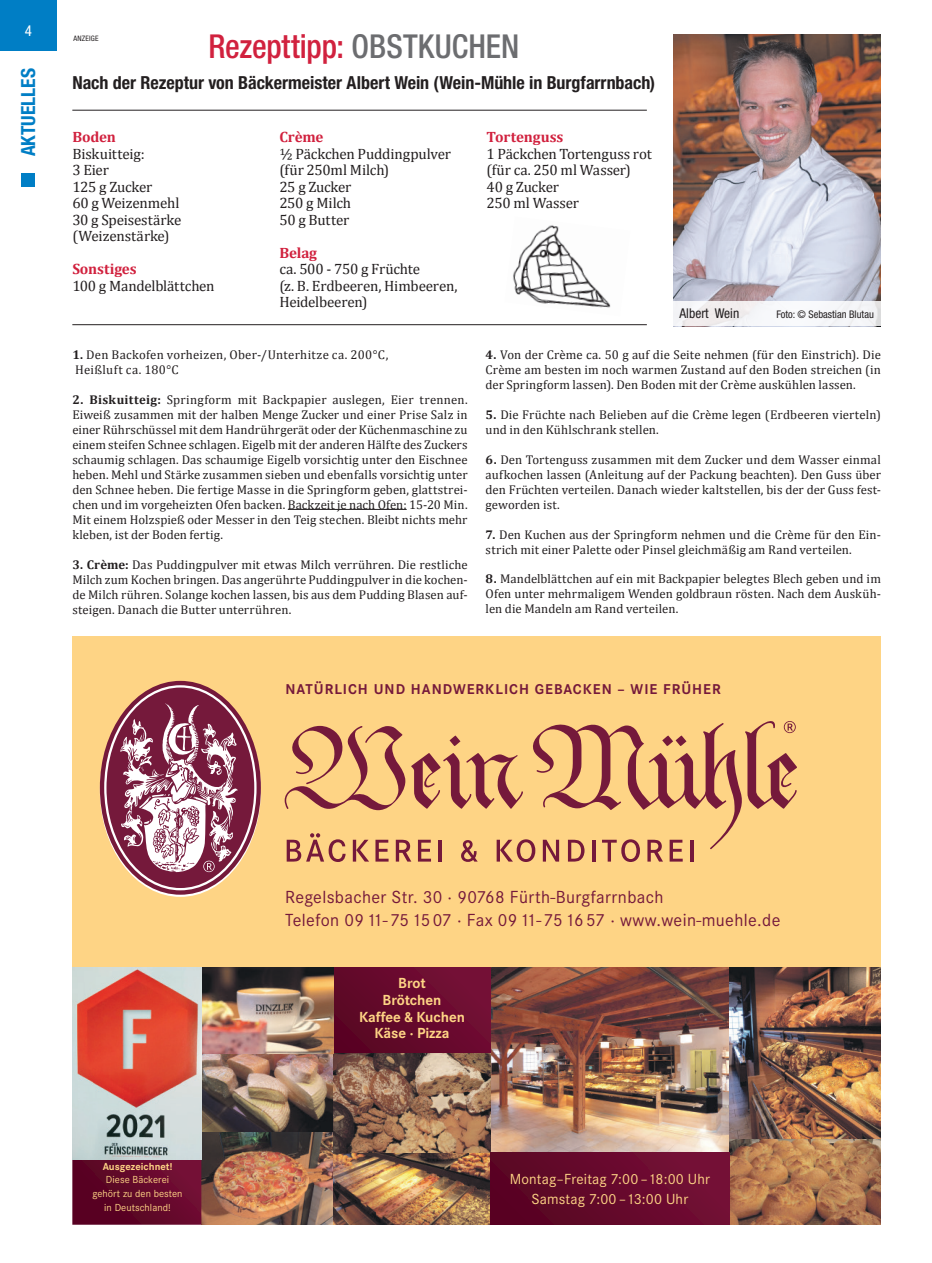
<style>
.page{position:relative;width:932px;height:1263px;background:#fff}
.page>*{position:absolute;margin:0;border:0;box-sizing:border-box;transform-origin:0 0}
.HEADLINE{font:500 condensed 33px "Helvetica Neue LT Std";letter-spacing:-.005em;color:#d1213e;scale:.96 1}
.t1{font:700 condensed 19.5px "Helvetica Neue LT Std";color:#007ec5}
.t2{font:18.15px/22.6px "Corporate S";letter-spacing:.02em;color:#75193b}
.SUBHEAD{font:700 condensed 18px "Helvetica Neue LT Std";color:#231f20}
.t3{font:15.15px/19.6px "Corporate S";letter-spacing:.01em;color:#fed485;text-align:center}
.t4{font:700 15.15px/16.6px "Corporate S";letter-spacing:-.005em;color:#fed485;text-align:center}
.FLIESSTEXT{font:15px/16.5px "Cambria";letter-spacing:-.015em;color:#231f20}
.FLIESSTEXT_Absatzhea{font:700 15px "Cambria";letter-spacing:-.005em;color:#d1213e}
.t5{font:condensed 15px "Helvetica Neue LT Std";color:#fff}
.t6{font:700 14.7px "Corporate S";letter-spacing:.07em;color:#75193b}
.BILDUNTERSCHRIFT_SCH{font:condensed 13.5px "Helvetica Neue LT Std";color:#231f20}
.FLIESSTEXT-2{font:12.75px/15px "Cambria";letter-spacing:.01em;color:#231f20;text-align:justify}
.t7{font:10.65px/13.6px "Corporate S";letter-spacing:.005em;color:#fed485;text-align:center}
.BILDUNTERSCHRIFT_SCH-2{font:condensed 10.5px "Helvetica Neue LT Std";color:#231f20}
.t8{font:condensed 7.5px "Helvetica Neue LT Std";letter-spacing:.02em;color:#231f20}
.s1{color:#6c6d70}
.s2{font-weight:700}
</style>
<div class="page">
<div style="left:0;top:0;width:57px;height:51px;background:#007ec5"></div>
<div style="left:21px;top:173px;width:14px;height:14px;background:#007ec5"></div>
<hr style="left:72px;top:324px;width:574px;height:1px;background:#231f20">
<hr style="left:72px;top:110px;width:574px;height:1px;background:#231f20">
<div style="left:72px;top:636px;width:808px;height:332px;background:#fed485"></div>
<svg style="left:100px;top:681px;width:161px;height:216px"></svg>
<img style="left:490px;top:968px;width:238px;height:184px">
<img style="left:201px;top:1131px;width:132px;height:94px">
<img style="left:728px;top:968px;width:152px;height:172px">
<div style="left:333px;top:968px;width:157px;height:86px;background:linear-gradient(to right,#5a0624,#730e35)"></div>
<svg style="left:728px;top:1140px;width:152px;height:85px;background:#ac7650"></svg>
<img style="left:202px;top:1054px;width:131px;height:77px">
<img style="left:333px;top:1152px;width:157px;height:73px">
<svg style="left:333px;top:1054px;width:157px;height:98px;background:#96725a"></svg>
<img style="left:202px;top:968px;width:131px;height:86px">
<svg style="left:284px;top:721px;width:512px;height:141px"></svg>
<svg style="left:689px;top:840px;width:4px;height:22px"></svg>
<div style="left:490px;top:1152px;width:238px;height:73px;background:linear-gradient(to right,#570321,#751037)"></div>
<svg style="left:72px;top:1159px;width:129px;height:66px;background:#650c2d"></svg>
<img style="left:72px;top:967px;width:130px;height:192px">
<img style="left:673px;top:34px;width:207px;height:268px">
<hr style="left:288px;top:509px;width:118px;height:1px;background:#231f20">
<div style="left:673px;top:302px;width:207px;height:24px;background:linear-gradient(to right,#f3f0f2,#f5f7f9)"></div>
<img style="left:513px;top:225px;width:98px;height:83px">
<p class="t5" style="left:25px;top:22px;width:9px">4</p>
<h2 class="t1" style="left:16px;top:156px;width:90px;rotate:-90deg">AKTUELLES</h2>
<p class="HEADLINE" style="left:208px;top:26px;width:325px">Rezepttipp: <span class="s1">OBSTKUCHEN</span></p>
<p class="SUBHEAD" style="left:72px;top:71px;width:584px">Nach der Rezeptur von Bäckermeister Albert Wein (Wein-Mühle in Burgfarrnbach)</p>
<p class="t8" style="left:74px;top:34px;width:26px">ANZEIGE</p>
<p class="FLIESSTEXT_Absatzhea" style="left:72px;top:128px;width:45px">Boden</p>
<p class="FLIESSTEXT" style="left:72px;top:145px;width:74px">Biskuitteig:</p>
<p class="FLIESSTEXT" style="left:72px;top:162px;width:38px">3 Eier</p>
<p class="FLIESSTEXT" style="left:72px;top:178px;width:81px">125 g Zucker</p>
<p class="FLIESSTEXT" style="left:72px;top:195px;width:108px">60 g Weizenmehl</p>
<p class="FLIESSTEXT" style="left:72px;top:211px;width:111px">30 g Speisestärke (Weizenstärke)</p>
<p class="FLIESSTEXT_Absatzhea" style="left:72px;top:260px;width:66px">Sonstiges</p>
<p class="FLIESSTEXT" style="left:72px;top:277px;width:144px">100 g Mandelblättchen</p>
<p class="FLIESSTEXT_Absatzhea" style="left:279px;top:128px;width:46px">Crème</p>
<p class="FLIESSTEXT" style="left:279px;top:145px;width:173px">½ Päckchen Puddingpulver (für 250ml Milch)</p>
<p class="FLIESSTEXT" style="left:279px;top:178px;width:74px">25 g Zucker</p>
<p class="FLIESSTEXT" style="left:279px;top:195px;width:73px">250 g Milch</p>
<p class="FLIESSTEXT" style="left:279px;top:211px;width:71px">50 g Butter</p>
<p class="FLIESSTEXT_Absatzhea" style="left:279px;top:244px;width:39px">Belag</p>
<p class="FLIESSTEXT" style="left:279px;top:261px;width:179px">ca. 500 - 750 g Früchte<br>(z. B. Erdbeeren, Himbeeren,<br>Heidelbeeren)</p>
<p class="FLIESSTEXT_Absatzhea" style="left:486px;top:128px;width:78px">Tortenguss</p>
<p class="FLIESSTEXT" style="left:486px;top:145px;width:167px">1 Päckchen Tortenguss rot (für ca. 250 ml Wasser)</p>
<p class="FLIESSTEXT" style="left:486px;top:178px;width:74px">40 g Zucker</p>
<p class="FLIESSTEXT" style="left:486px;top:195px;width:94px">250 ml Wasser</p>
<p class="BILDUNTERSCHRIFT_SCH" style="left:679px;top:305px;width:61px">Albert Wein</p>
<p class="BILDUNTERSCHRIFT_SCH-2" style="left:776px;top:308px;width:99px">Foto: © Sebastian Blutau</p>
<p class="FLIESSTEXT-2" style="left:72px;top:347px;width:317px"><span class="s2">1.</span> Den Backofen vorheizen, Ober-/Unterhitze ca. 200°C,</p>
<p class="FLIESSTEXT-2" style="left:75px;top:362px;width:105px">Heißluft ca. 180°C</p>
<p class="FLIESSTEXT-2" style="left:72px;top:392px;width:396px"><span class="s2">2. Biskuitteig:</span> Springform mit Backpapier auslegen, Eier trennen.<br>Eiweiß zusammen mit der halben Menge Zucker und einer Prise Salz in einer Rührschüssel mit dem Handrührgerät oder der Küchenmaschine zu einem steifen Schnee schlagen. Eigelb mit der anderen Hälfte des Zuckers schaumig schlagen. Das schaumige Eigelb vorsichtig unter den Eischnee heben. Mehl und Stärke zusammen sieben und ebenfalls vorsichtig unter den Schnee heben. Die fertige Masse in die Springform geben, glattstrei&shy;chen und im vorgeheizten Ofen backen. Backzeit je nach Ofen: 15-20 Min.<br>Mit einem Holzspieß oder Messer in den Teig stechen. Bleibt nichts mehr kleben, ist der Boden fertig.</p>
<p class="FLIESSTEXT-2" style="left:72px;top:557px;width:396px"><span class="s2">3. Crème:</span> Das Puddingpulver mit etwas Milch verrühren. Die restliche Milch zum Kochen bringen. Das angerührte Puddingpulver in die kochen&shy;de Milch rühren. Solange kochen lassen, bis aus dem Pudding Blasen auf&shy;steigen. Danach die Butter unterrühren.</p>
<p class="FLIESSTEXT-2" style="left:485px;top:347px;width:396px"><span class="s2">4.</span> Von der Crème ca. 50 g auf die Seite nehmen (für den Einstrich). Die Crème am besten im noch warmen Zustand auf den Boden streichen (in der Springform lassen). Den Boden mit der Crème auskühlen lassen.</p>
<p class="FLIESSTEXT-2" style="left:485px;top:407px;width:396px"><span class="s2">5.</span> Die Früchte nach Belieben auf die Crème legen (Erdbeeren vierteln) und in den Kühlschrank stellen.</p>
<p class="FLIESSTEXT-2" style="left:485px;top:452px;width:396px"><span class="s2">6.</span> Den Tortenguss zusammen mit dem Zucker und dem Wasser einmal aufkochen lassen (Anleitung auf der Packung beachten). Den Guss über den Früchten verteilen. Danach wieder kaltstellen, bis der der Guss fest&shy;geworden ist.</p>
<p class="FLIESSTEXT-2" style="left:485px;top:527px;width:396px"><span class="s2">7.</span> Den Kuchen aus der Springform nehmen und die Crème für den Ein&shy;strich mit einer Palette oder Pinsel gleichmäßig am Rand verteilen.</p>
<p class="FLIESSTEXT-2" style="left:485px;top:571px;width:396px"><span class="s2">8.</span> Mandelblättchen auf ein mit Backpapier belegtes Blech geben und im Ofen unter mehrmaligem Wenden goldbraun rösten. Nach dem Ausküh&shy;len die Mandeln am Rand verteilen.</p>
<p class="t6" style="left:285px;top:681px;width:436px">NATÜRLICH UND HANDWERKLICH GEBACKEN – WIE FRÜHER</p>
<p class="t7" style="left:92px;top:1159px;width:92px"><span class="s2">Ausgezeichnet!<br></span>Diese Bäckerei gehört zu den besten in Deutschland!</p>
<p class="t2" style="left:285px;top:886px;width:496px">Regelsbacher Str. 30 · 90768 Fürth-Burgfarrnbach<br>Telefon 09 11- 75 15 07 · Fax 09 11- 75 16 57 · www.wein-muehle.de</p>
<p class="t4" style="left:359px;top:975px;width:107px">Brot<br>Brötchen<br>Kaffee &amp; Kuchen<br>Käse · Pizza</p>
<p class="t3" style="left:509px;top:1169px;width:202px">Montag–Freitag 7:00 –18:00 Uhr<br>Samstag 7:00 –13:00 Uhr</p>
</div>
